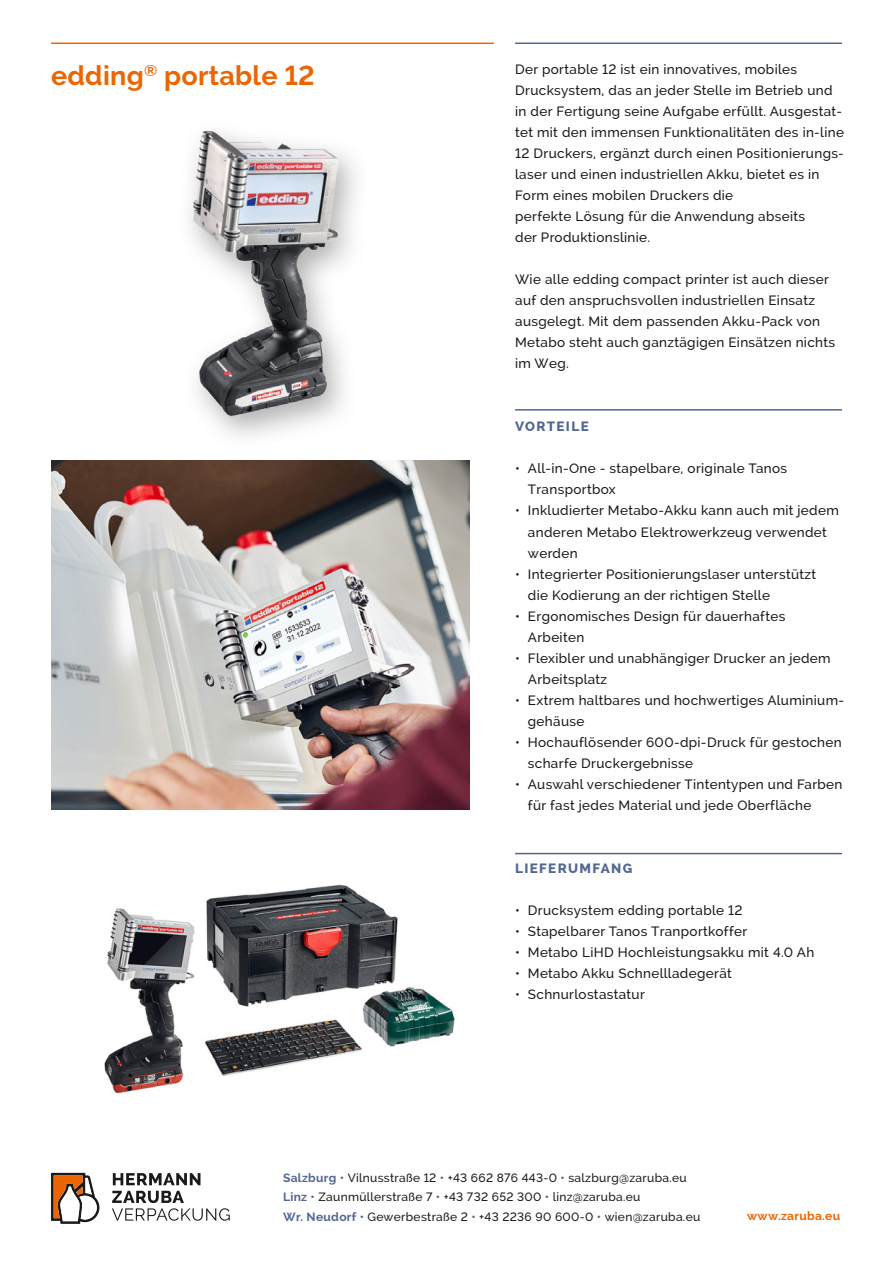
<style>
.page{position:relative;width:893px;height:1263px;background:#fff}
.page>*{position:absolute;margin:0;border:0;box-sizing:border-box;transform-origin:0 0}
.t1{font:700 27px "Raleway";letter-spacing:.01em;color:#ec6502}
.t2{font:500 13.5px/21px "Raleway";letter-spacing:.025em;color:#1a1a18}
.t3{font:800 13.5px "Raleway";letter-spacing:.1em;color:#516791}
.t4{font:500 12px/19.5px "Raleway";letter-spacing:.025em;color:#1a1a18}
.t5{font:700 12px "Raleway";letter-spacing:.025em;color:#ec6502}
.s1{font-weight:700;color:#516791}
</style>
<div class="page">
<img style="left:51px;top:460px;width:419px;height:349px">
<img style="left:104px;top:884px;width:351px;height:210px">
<img style="left:189px;top:130px;width:168px;height:307px">
<hr style="left:515px;top:43px;width:327px;height:1px;background:#516791">
<hr style="left:51px;top:43px;width:443px;height:1px;background:#ec6502">
<svg style="left:51px;top:1173px;width:48px;height:51px"></svg>
<svg style="left:113px;top:1173px;width:87px;height:12px"></svg>
<svg style="left:112px;top:1191px;width:118px;height:30px"></svg>
<hr style="left:515px;top:409px;width:327px;height:2px;background:#516791">
<hr style="left:515px;top:853px;width:327px;height:1px;background:#516791">
<h1 class="t1" style="left:51px;top:60px;width:265px">edding<sup>®</sup> portable 12</h1>
<p class="t2" style="left:515px;top:59px;width:330px">Der portable 12 ist ein innovatives, mobiles Drucksystem, das an jeder Stelle im Betrieb und in der Fertigung seine Aufgabe erfüllt. Ausgestat&shy;tet mit den immensen Funktionalitäten des in-line 12 Druckers, ergänzt durch einen Positionierungs&shy;laser und einen industriellen Akku, bietet es in Form eines mobilen Druckers die<br>perfekte Lösung für die Anwendung abseits<br>der Produktionslinie.</p>
<p class="t2" style="left:515px;top:269px;width:321px">Wie alle edding compact printer ist auch dieser auf den anspruchsvollen industriellen Einsatz ausgelegt. Mit dem passenden Akku-Pack von Metabo steht auch ganztägigen Einsätzen nichts im Weg.</p>
<p class="t3" style="left:515px;top:419px;width:75px">VORTEILE</p>
<p class="t2" style="left:528px;top:458px;width:261px;text-indent:-13px">• All-in-One - stapelbare, originale Tanos<br>Transportbox</p>
<p class="t2" style="left:528px;top:500px;width:312px;text-indent:-13px">• Inkludierter Metabo-Akku kann auch mit jedem anderen Metabo Elektrowerkzeug verwendet werden</p>
<p class="t2" style="left:528px;top:563px;width:290px;text-indent:-13px">• Integrierter Positionierungslaser unterstützt die Kodierung an der richtigen Stelle</p>
<p class="t2" style="left:528px;top:605px;width:259px;text-indent:-13px">• Ergonomisches Design für dauerhaftes<br>Arbeiten</p>
<p class="t2" style="left:528px;top:647px;width:304px;text-indent:-13px">• Flexibler und unabhängiger Drucker an jedem<br>Arbeitsplatz</p>
<p class="t2" style="left:528px;top:689px;width:318px;text-indent:-13px">• Extrem haltbares und hochwertiges Aluminium&shy;gehäuse</p>
<p class="t2" style="left:528px;top:731px;width:315px;text-indent:-13px">• Hochauflösender 600-dpi-Druck für gestochen scharfe Druckergebnisse</p>
<p class="t2" style="left:528px;top:773px;width:316px;text-indent:-13px">• Auswahl verschiedener Tintentypen und Farben für fast jedes Material und jede Oberfläche</p>
<p class="t3" style="left:515px;top:860px;width:119px">LIEFERUMFANG</p>
<p class="t2" style="left:515px;top:899px;width:229px">• Drucksystem edding portable 12</p>
<p class="t2" style="left:515px;top:920px;width:234px">• Stapelbarer Tanos Tranportkoffer</p>
<p class="t2" style="left:515px;top:941px;width:301px">• Metabo LiHD Hochleistungsakku mit 4.0 Ah</p>
<p class="t2" style="left:515px;top:962px;width:218px">• Metabo Akku Schnellladegerät</p>
<p class="t2" style="left:515px;top:983px;width:131px">• Schnurlostastatur</p>
<p class="t4" style="left:283px;top:1168px;width:419px"><span class="s1">Salzburg •</span> Vilnusstraße 12 <span class="s1">•</span> +43 662 876 443-0 <span class="s1">•</span> salzburg@zaruba.eu<br><span class="s1">Linz •</span> Zaunmüllerstraße 7 <span class="s1">•</span> +43 732 652 300 <span class="s1">•</span> linz@zaruba.eu<br><span class="s1">Wr. Neudorf •</span> Gewerbestraße 2 <span class="s1">•</span> +43 2236 90 600-0 <span class="s1">•</span> wien@zaruba.eu</p>
<p class="t5" style="left:747px;top:1209px;width:95px">www.zaruba.eu</p>
</div>
